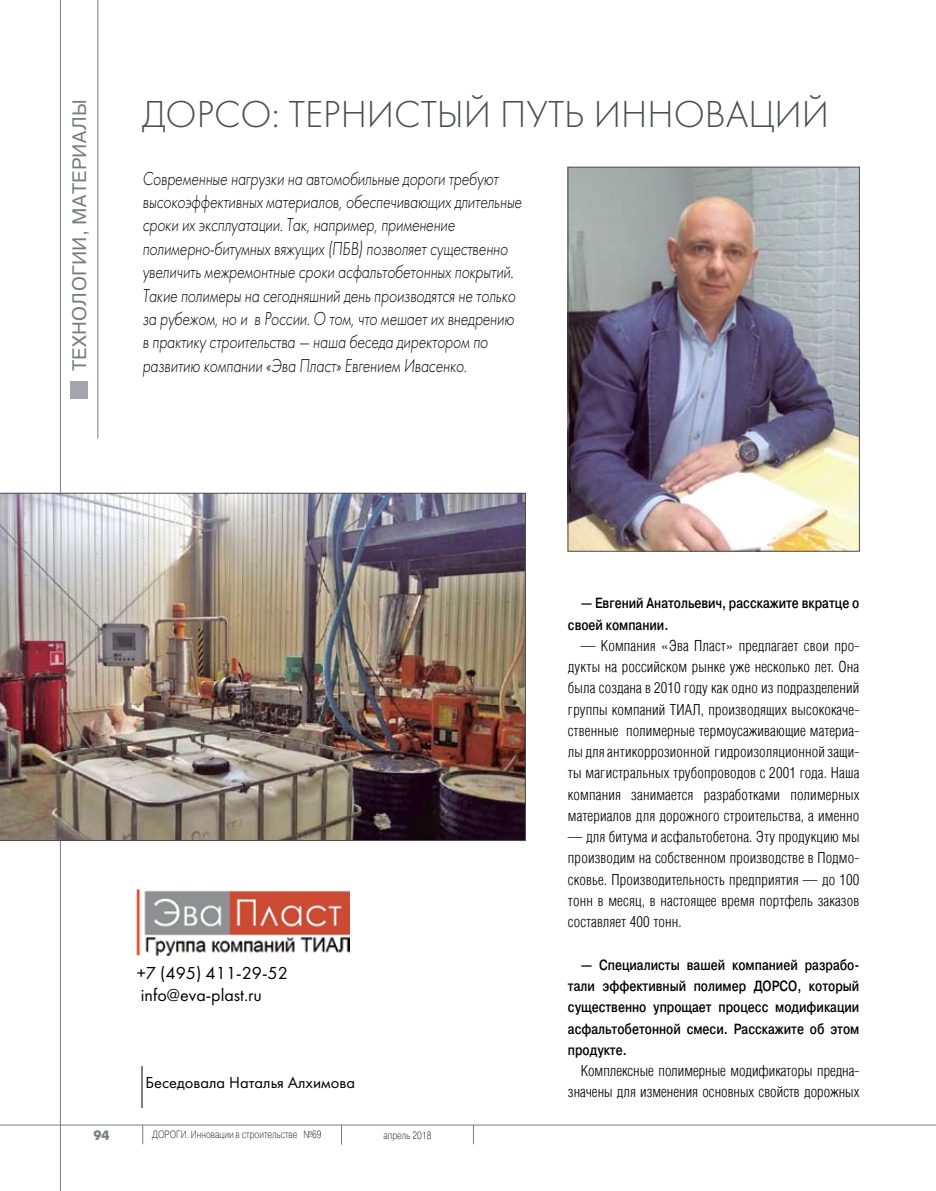
<style>
.page{position:relative;width:936px;height:1191px;background:#fff}
.page>*{position:absolute;margin:0;border:0;box-sizing:border-box;transform-origin:0 0}
.t1{font:39px "Futura Light C";color:#4b4d50}
.t2{font:italic 19.5px/23.4px "Futura Light C";letter-spacing:-.01em;color:#000;scale:.8 1}
.t3{font:19.5px "Pragmatica C";letter-spacing:.02em;color:#787b7f}
.t4{font:18px/21.6px "Futura 2 C";color:#000}
.t5{font:16.5px "Futura 2 C";color:#000}
.t6{font:14.7px/21.3px "AG Letterica Cond L";color:#000;text-align:justify}
.t7{font:700 14.7px/21.3px "Pragmatica Light C";color:#000;scale:.8 1}
.t8{font:700 13.5px "Futuris C";color:#787b7f}
.t9{font:10.5px "Pragmatica Light C";color:#000;scale:.8 1}
</style>
<div class="page">
<svg style="left:473px;top:1125px;width:1px;height:19px"></svg>
<hr style="left:0;top:1124px;width:935px;height:1px;background:#787b7f">
<svg style="left:142px;top:1125px;width:1px;height:19px"></svg>
<svg style="left:341px;top:1124px;width:1px;height:20px"></svg>
<hr style="left:60px;top:0;width:1px;height:1191px;background:#787b7f">
<div style="left:70px;top:381px;width:18px;height:18px;background:#a3a6ac"></div>
<hr style="left:98px;top:0;width:1px;height:439px;background:#787b7f">
<hr style="left:142px;top:1066px;width:1px;height:42px;background:#000">
<img style="left:569px;top:169px;width:288px;height:380px">
<div style="left:567px;top:167px;width:292px;height:384px;border:1px solid #4b4d50"></div>
<img style="left:137px;top:889px;width:213px;height:67px">
<img style="left:0;top:493px;width:525px;height:347px">
<h2 class="t3" style="left:69px;top:371px;width:273px;rotate:-90deg">ТЕХНОЛОГИИ, Материалы</h2>
<h1 class="t1" style="left:142px;top:94px;width:689px">ДОРСО: тернистый путь инноваций</h1>
<p class="t2" style="left:142px;top:167px;width:476px">Современные нагрузки на автомобильные дороги требуют высокоэффективных материалов, обеспечивающих длительные сроки их эксплуатации. Так, например, применение полимерно-битумных вяжущих (ПБВ) позволяет существенно увеличить межремонтные сроки асфальтобетонных покрытий.<br>Такие полимеры на сегодняшний день производятся не только за рубежом, но и в России. О том, что мешает их внедрению в практику строительства — наша беседа директором по развитию компании «Эва Пласт» Евгением Ивасенко.</p>
<p class="t4" style="left:137px;top:963px;width:153px">+7 (495) 411-29-52 info@eva-plast.ru</p>
<p class="t5" style="left:145px;top:1073px;width:211px">Беседовала Наталья Алхимова</p>
<p class="t7" style="left:568px;top:593px;width:366px;text-indent:13px">— Евгений Анатольевич, расскажите вкратце о своей компании.</p>
<p class="t6" style="left:568px;top:634px;width:293px;text-indent:13px">— Компания «Эва Пласт» предлагает свои про&shy;дукты на российском рынке уже несколько лет. Она была создана в 2010 году как одно из подразделений группы компаний ТИАЛ, производящих высококаче&shy;ственные полимерные термоусаживающие материа&shy;лы для антикоррозионной гидроизоляционной защи&shy;ты магистральных трубопроводов с 2001 года. Наша компания занимается разработками полимерных материалов для дорожного строительства, а именно</p>
<p class="t6" style="left:568px;top:826px;width:293px">— для битума и асфальтобетона. Эту продукцию мы производим на собственном производстве в Подмо&shy;сковье. Производительность предприятия — до 100 тонн в месяц, в настоящее время портфель заказов составляет 400 тонн.</p>
<p class="t7" style="left:568px;top:954px;width:366px;text-align:justify;text-indent:13px">— Специалисты вашей компанией разрабо&shy;тали эффективный полимер ДОРСО, который существенно упрощает процесс модификации асфальтобетонной смеси. Расскажите об этом продукте.</p>
<p class="t6" style="left:568px;top:1060px;width:293px;text-align:right">Комплексные полимерные модификаторы предна&shy;значены для изменения основных свойств дорожных</p>
<p class="t8" style="left:93px;top:1127px;width:18px">94</p>
<p class="t9" style="left:152px;top:1128px;width:213px">ДОРОГИ. Инновации в строительстве №69</p>
<p class="t9" style="left:383px;top:1129px;width:62px">апрель 2018</p>
</div>
